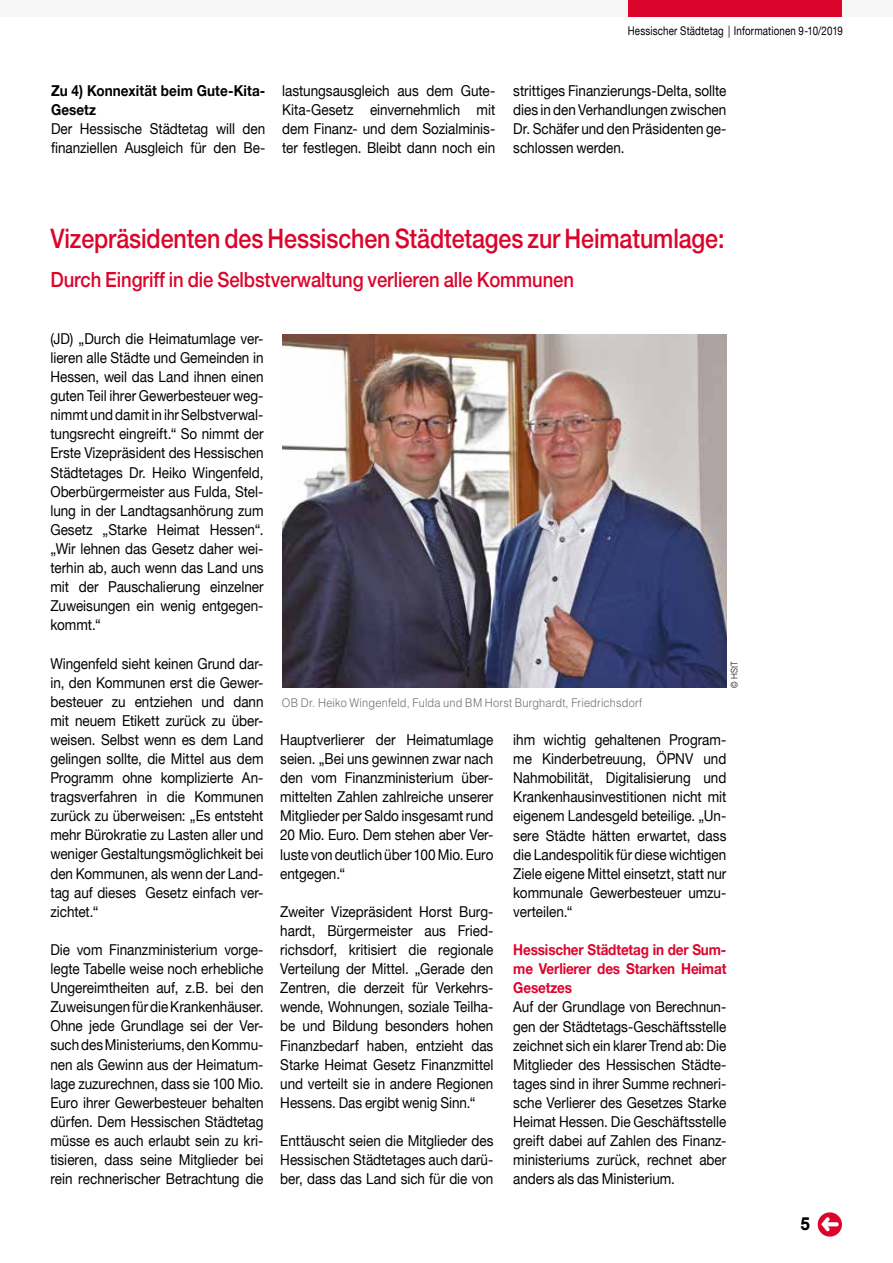
<style>
.page{position:relative;width:893px;height:1263px;background:#fff}
.page>*{position:absolute;margin:0;border:0;box-sizing:border-box;transform-origin:0 0}
.t1{font:500 27px "Helvetica 65";letter-spacing:-.005em;color:#db052c;scale:.86 1}
.t2{font:500 21px "Helvetica 65";letter-spacing:-.005em;color:#db052c;scale:.88 1}
.t3{font:700 18px "Arial";color:#000}
.t4{font:15px/19px "Helvetica Neue";color:#000;text-align:justify;scale:.9 1}
.t5{font:700 15px/19px "Helvetica Neue";letter-spacing:-.01em;color:#db052c;text-align:justify;scale:.9 1}
.t6{font:700 15px/19px "Helvetica Neue";letter-spacing:.005em;color:#000;scale:.9 1}
.t7{font:300 12px "Helvetica";letter-spacing:.015em;color:#706f6f;scale:.92 1}
.t8{font:12px "Helvetica Neue";letter-spacing:.015em;color:#000;scale:.81 1}
.t9{font:300 9px "Helvetica";color:#000;scale:.9 1}
</style>
<div class="page">
<div style="left:0;top:0;width:893px;height:17px;background:#f6f6f6"></div>
<div style="left:629px;top:0;width:213px;height:17px;background:#db052c"></div>
<img style="left:282px;top:334px;width:445px;height:353px">
<div style="left:818px;top:1212px;width:24px;height:24px;background:#db052c;border-radius:50%"></div>
<p class="t8" style="left:628px;top:23px;width:267px">Hessischer Städtetag | Informationen 9-10/2019</p>
<p class="t6" style="left:51px;top:80px;width:240px">Zu 4) Konnexität beim Gute-Kita-<br>Gesetz</p>
<p class="t4" style="left:51px;top:119px;width:240px">Der Hessische Städtetag will den finanziellen Ausgleich für den Be-</p>
<p class="t4" style="left:282px;top:81px;width:238px">lastungsausgleich aus dem Gute-Kita-Gesetz einvernehmlich mit dem Finanz- und dem Sozialminis&shy;ter festlegen. Bleibt dann noch ein</p>
<p class="t4" style="left:513px;top:81px;width:238px">strittiges Finanzierungs-Delta, sollte dies in den Verhandlungen zwischen Dr. Schäfer und den Präsidenten ge&shy;schlossen werden.</p>
<h1 class="t1" style="left:50px;top:223px;width:785px">Vizepräsidenten des Hessischen Städtetages zur Heimatumlage:</h1>
<h2 class="t2" style="left:50px;top:267px;width:596px">Durch Eingriff in die Selbstverwaltung verlieren alle Kommunen</h2>
<p class="t4" style="left:50px;top:329px;width:238px">(JD) „Durch die Heimatumlage ver&shy;lieren alle Städte und Gemeinden in Hessen, weil das Land ihnen einen guten Teil ihrer Gewerbesteuer weg&shy;nimmt und damit in ihr Selbstverwal&shy;tungsrecht eingreift.“ So nimmt der Erste Vizepräsident des Hessischen Städtetages Dr. Heiko Wingenfeld, Oberbürgermeister aus Fulda, Stel&shy;lung in der Landtagsanhörung zum Gesetz „Starke Heimat Hessen“. „Wir lehnen das Gesetz daher wei&shy;terhin ab, auch wenn das Land uns mit der Pauschalierung einzelner Zuweisungen ein wenig entgegen&shy;kommt.“</p>
<p class="t4" style="left:50px;top:653px;width:238px">Wingenfeld sieht keinen Grund dar&shy;in, den Kommunen erst die Gewer&shy;besteuer zu entziehen und dann mit neuem Etikett zurück zu über&shy;weisen. Selbst wenn es dem Land gelingen sollte, die Mittel aus dem Programm ohne komplizierte An&shy;tragsverfahren in die Kommunen zurück zu überweisen: „Es entsteht mehr Bürokratie zu Lasten aller und weniger Gestaltungsmöglichkeit bei den Kommunen, als wenn der Land&shy;tag auf dieses Gesetz einfach ver&shy;zichtet.“</p>
<p class="t4" style="left:50px;top:940px;width:238px">Die vom Finanzministerium vorge&shy;legte Tabelle weise noch erhebliche Ungereimtheiten auf, z.B. bei den Zuweisungen für die Krankenhäuser.<br>Ohne jede Grundlage sei der Ver&shy;such des Ministeriums, den Kommu&shy;nen als Gewinn aus der Heimatum&shy;lage zuzurechnen, dass sie 100 Mio.<br>Euro ihrer Gewerbesteuer behalten dürfen. Dem Hessischen Städtetag müsse es auch erlaubt sein zu kri&shy;tisieren, dass seine Mitglieder bei rein rechnerischer Betrachtung die</p>
<p class="t7" style="left:282px;top:695px;width:393px">OB Dr. Heiko Wingenfeld, Fulda und BM Horst Burghardt, Friedrichsdorf</p>
<p class="t9" style="left:729px;top:687px;width:31px;rotate:-90deg">© HStT</p>
<p class="t4" style="left:280px;top:730px;width:238px">Hauptverlierer der Heimatumlage seien. „Bei uns gewinnen zwar nach den vom Finanzministerium über&shy;mittelten Zahlen zahlreiche unserer Mitglieder per Saldo insgesamt rund 20 Mio. Euro. Dem stehen aber Ver&shy;luste von deutlich über 100 Mio. Euro entgegen.“</p>
<p class="t4" style="left:280px;top:902px;width:238px">Zweiter Vizepräsident Horst Burg&shy;hardt, Bürgermeister aus Fried&shy;richsdorf, kritisiert die regionale Verteilung der Mittel. „Gerade den Zentren, die derzeit für Verkehrs&shy;wende, Wohnungen, soziale Teilha&shy;be und Bildung besonders hohen Finanzbedarf haben, entzieht das Starke Heimat Gesetz Finanzmittel und verteilt sie in andere Regionen Hessens. Das ergibt wenig Sinn.“</p>
<p class="t4" style="left:280px;top:1131px;width:238px">Enttäuscht seien die Mitglieder des Hessischen Städtetages auch darü&shy;ber, dass das Land sich für die von</p>
<p class="t4" style="left:513px;top:730px;width:238px">ihm wichtig gehaltenen Program&shy;me Kinderbetreuung, ÖPNV und Nahmobilität, Digitalisierung und Krankenhausinvestitionen nicht mit eigenem Landesgeld beteilige. „Un&shy;sere Städte hätten erwartet, dass die Landespolitik für diese wichtigen Ziele eigene Mittel einsetzt, statt nur kommunale Gewerbesteuer umzu&shy;verteilen.“</p>
<p class="t5" style="left:513px;top:940px;width:238px">Hessischer Städtetag in der Sum&shy;me Verlierer des Starken Heimat Gesetzes</p>
<p class="t4" style="left:513px;top:997px;width:238px">Auf der Grundlage von Berechnun&shy;gen der Städtetags-Geschäftsstelle zeichnet sich ein klarer Trend ab: Die Mitglieder des Hessischen Städte&shy;tages sind in ihrer Summe rechneri&shy;sche Verlierer des Gesetzes Starke Heimat Hessen. Die Geschäftsstelle greift dabei auf Zahlen des Finanz&shy;ministeriums zurück, rechnet aber anders als das Ministerium.</p>
<p class="t3" style="left:800px;top:1212px;width:12px">5</p>
</div>
